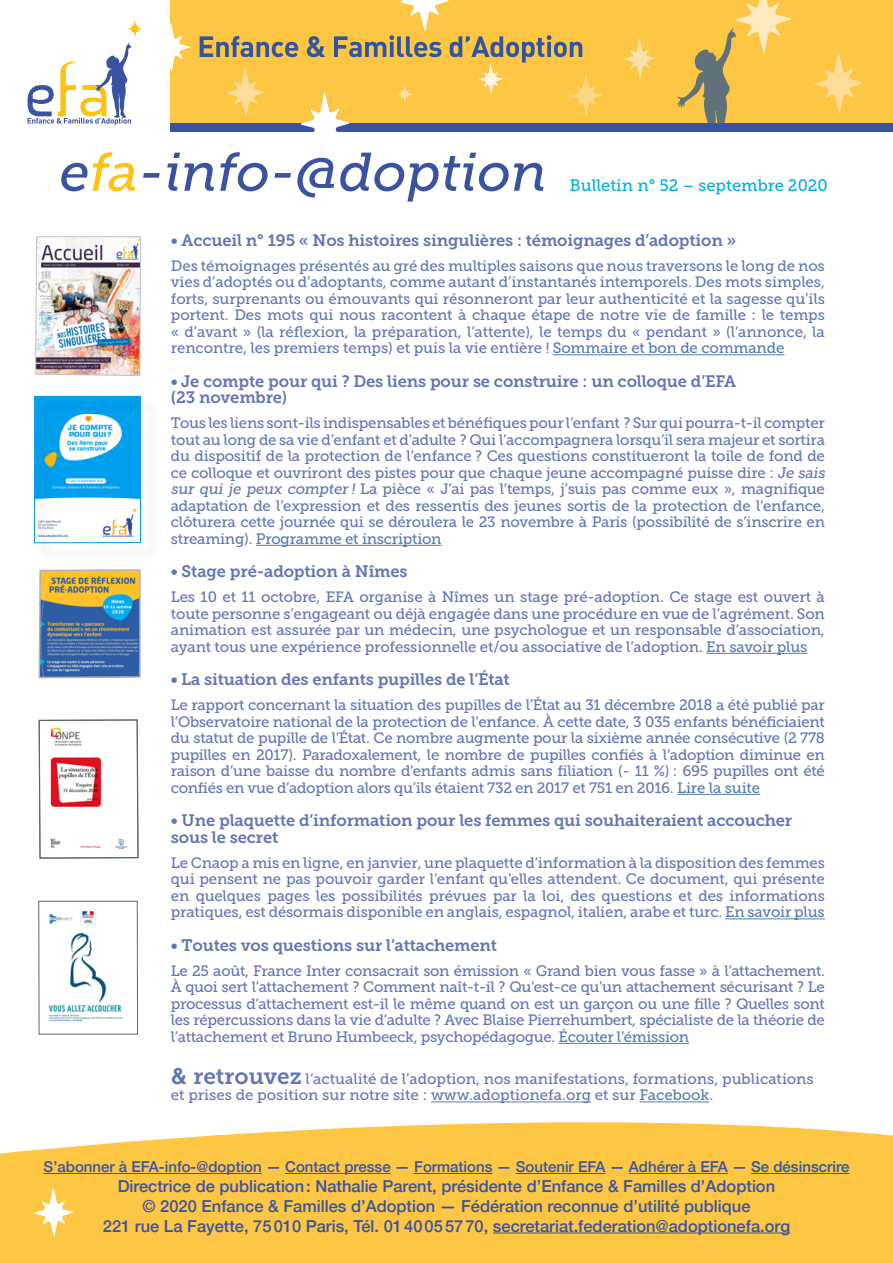
<style>
.page{position:relative;width:893px;height:1263px;background:#fff}
.page>*{position:absolute;margin:0;border:0;box-sizing:border-box;transform-origin:0 0}
.t1{font:italic 54px "Museo Slab 500";letter-spacing:-.005em;color:#3a53a1}
.t2{font:16.5px/16.5px "Museo Slab 700";letter-spacing:-.01em;color:#3a53a1}
.t3{font:500 16.5px/19.8px "Helvetica Neue";color:#3a53a1;text-align:center}
.t4{font:16.5px "Museo Slab 500";color:#00afe6}
.t5{font:15px/16.5px "Museo Slab 500";letter-spacing:-.015em;color:#3a53a1;text-align:justify}
.t6{font:500 15px "Helvetica Neue";color:#3a53a1}
.s1{color:#fdc214}
.s2{color:#275b9b}
.s3{font-style:italic}
.s4{font-family:"Helvetica";font-weight:700;font-size:22.5px}
.s5{font-family:"Museo Slab 700";font-size:22.5px}
</style>
<div class="page">
<div style="left:170px;top:0;width:723px;height:123px;background:#fdc643"></div>
<div style="left:170px;top:123px;width:723px;height:9px;background:#3a53a1"></div>
<svg style="left:28px;top:20px;width:114px;height:105px"></svg>
<svg style="left:0;top:1101px;width:893px;height:162px;fill:#fdc643"></svg>
<hr style="left:44px;top:1173px;width:218px;height:1px;background:#3a53a1">
<hr style="left:285px;top:1173px;width:106px;height:1px;background:#3a53a1">
<hr style="left:414px;top:1173px;width:78px;height:1px;background:#3a53a1">
<hr style="left:516px;top:1173px;width:90px;height:1px;background:#3a53a1">
<hr style="left:629px;top:1173px;width:99px;height:1px;background:#3a53a1">
<hr style="left:751px;top:1173px;width:98px;height:1px;background:#275b9b">
<hr style="left:493px;top:1232px;width:297px;height:1px;background:#3a53a1">
<hr style="left:553px;top:354px;width:231px;height:1px;background:#275b9b">
<hr style="left:256px;top:545px;width:185px;height:1px;background:#275b9b">
<hr style="left:706px;top:653px;width:101px;height:1px;background:#275b9b">
<hr style="left:677px;top:794px;width:83px;height:1px;background:#275b9b">
<hr style="left:725px;top:918px;width:100px;height:1px;background:#275b9b">
<hr style="left:558px;top:1043px;width:131px;height:1px;background:#275b9b">
<hr style="left:431px;top:1101px;width:160px;height:1px;background:#3a53a1">
<hr style="left:640px;top:1101px;width:69px;height:1px;background:#275b9b">
<img style="left:35px;top:236px;width:106px;height:140px">
<svg style="left:38px;top:569px;width:103px;height:110px;background:#74898e"></svg>
<img style="left:48px;top:918px;width:75px;height:104px">
<div style="left:39px;top:901px;width:99px;height:133px;border:1px solid #61646a"></div>
<div style="left:36px;top:398px;width:124px;height:163px;background:#000;opacity:.75"></div>
<div style="left:34px;top:396px;width:107px;height:147px;border:1px solid #009fe3"></div>
<svg style="left:39px;top:727px;width:99px;height:191px"></svg>
<div style="left:39px;top:720px;width:99px;height:138px;border:1px solid #61646a"></div>
<svg style="left:815px;top:52px;width:48px;height:62px"></svg>
<svg style="left:170px;top:22px;width:20px;height:50px"></svg>
<svg style="left:624px;top:38px;width:32px;height:40px"></svg>
<svg style="left:200px;top:0;width:403px;height:132px"></svg>
<svg style="left:677px;top:0;width:114px;height:123px"></svg>
<svg style="left:34px;top:1187px;width:39px;height:50px"></svg>
<h1 class="t1" style="left:60px;top:142px;width:489px">e<span class="s1">fa</span>-info-@doption</h1>
<p class="t4" style="left:570px;top:176px;width:260px">Bulletin n° 52 – septembre 2020</p>
<p class="t2" style="left:171px;top:232px;width:567px">• Accueil n° 195 « Nos histoires singulières : témoignages d’adoption »</p>
<p class="t5" style="left:171px;top:257px;width:656px">Des témoignages présentés au gré des multiples saisons que nous traversons le long de nos vies d’adoptés ou d’adoptants, comme autant d’instantanés intemporels. Des mots simples, forts, surprenants ou émouvants qui résonneront par leur authenticité et la sagesse qu’ils portent. Des mots qui nous racontent à chaque étape de notre vie de famille : le temps « d’avant » (la réflexion, la préparation, l’attente), le temps du « pendant » (l’annonce, la rencontre, les premiers temps) et puis la vie entière ! <span class="s2">Sommaire et bon de commande</span></p>
<p class="t2" style="left:171px;top:373px;width:567px">• Je compte pour qui ? Des liens pour se construire : un colloque d’EFA (23 novembre)</p>
<p class="t5" style="left:171px;top:415px;width:658px;text-align:left">Tous les liens sont-ils indispensables et bénéfiques pour l’enfant ? Sur qui pourra-t-il compter tout au long de sa vie d’enfant et d’adulte ? Qui l’accompagnera lorsqu’il sera majeur et sortira du dispositif de la protection de l’enfance ? Ces questions constitueront la toile de fond de ce colloque et ouvriront des pistes pour que chaque jeune accompagné puisse dire : J<span class="s3">e sais sur qui je peux compter !</span> La pièce « J’ai pas l’temps, j’suis pas comme eux », magnifique adaptation de l’expression et des ressentis des jeunes sortis de la protection de l’enfance, clôturera cette journée qui se déroulera le 23 novembre à Paris (possibilité de s’inscrire en streaming). <span class="s2">Programme et inscription</span></p>
<p class="t2" style="left:171px;top:563px;width:238px">• Stage pré-adoption à Nîmes</p>
<p class="t5" style="left:171px;top:589px;width:656px">Les 10 et 11 octobre, EFA organise à Nîmes un stage pré-adoption. Ce stage est ouvert à toute personne s’engageant ou déjà engagée dans une procédure en vue de l’agrément. Son animation est assurée par un médecin, une psychologue et un responsable d’association, ayant tous une expérience professionnelle et/ou associative de l’adoption. <span class="s2">En savoir plus</span></p>
<p class="t2" style="left:171px;top:671px;width:340px">• La situation des enfants pupilles de l’État</p>
<p class="t5" style="left:171px;top:697px;width:656px">Le rapport concernant la situation des pupilles de l’État au 31 décembre 2018 a été publié par l’Observatoire national de la protection de l’enfance. À cette date, 3 035 enfants bénéficiaient du statut de pupille de l’État. Ce nombre augmente pour la sixième année consécutive (2 778 pupilles en 2017). Paradoxalement, le nombre de pupilles confiés à l’adoption diminue en raison d’une baisse du nombre d’enfants admis sans filiation (- 11 %) : 695 pupilles ont été confiés en vue d’adoption alors qu’ils étaient 732 en 2017 et 751 en 2016. <span class="s2">Lire la suite</span></p>
<p class="t2" style="left:171px;top:812px;width:623px">• Une plaquette d’information pour les femmes qui souhaiteraient accoucher sous le secret</p>
<p class="t5" style="left:171px;top:854px;width:656px">Le Cnaop a mis en ligne, en janvier, une plaquette d’information à la disposition des femmes qui pensent ne pas pouvoir garder l’enfant qu’elles attendent. Ce document, qui présente en quelques pages les possibilités prévues par la loi, des questions et des informations pratiques, est désormais disponible en anglais, espagnol, italien, arabe et turc. <span class="s2">En savoir plus</span></p>
<p class="t2" style="left:171px;top:937px;width:328px">• Toutes vos questions sur l’attachement</p>
<p class="t5" style="left:171px;top:962px;width:656px">Le 25 août, France Inter consacrait son émission « Grand bien vous fasse » à l’attachement.<br>À quoi sert l’attachement ? Comment naît-t-il ? Qu’est-ce qu’un attachement sécurisant ? Le processus d’attachement est-il le même quand on est un garçon ou une fille ? Quelles sont les répercussions dans la vie d’adulte ? Avec Blaise Pierrehumbert, spécialiste de la théorie de l’attachement et Bruno Humbeeck, psychopédagogue. <span class="s2">Écouter l’émission</span></p>
<p class="t5" style="left:171px;top:1070px;width:644px"><span class="s4">&amp;</span> <span class="s5">retrouvez</span> l’actualité de l’adoption, nos manifestations, formations, publications et prises de position sur notre site : www.adoptionefa.org et sur <span class="s2">Facebook</span>.</p>
<p class="t6" style="left:44px;top:1155px;width:807px">S’abonner à EFA-info-@doption — Contact presse — Formations — Soutenir EFA — Adhérer à EFA — <span class="s2">Se désinscrire</span></p>
<p class="t3" style="left:103px;top:1175px;width:689px">Directrice de publication: Nathalie Parent, présidente d’Enfance &amp; Familles d’Adoption<br>© 2020 Enfance &amp; Familles d’Adoption — Fédération reconnue d’utilité publique<br>221 rue La Fayette, 75010 Paris, Tél. 0140055770, secretariat.federation@adoptionefa.org</p>
</div>
